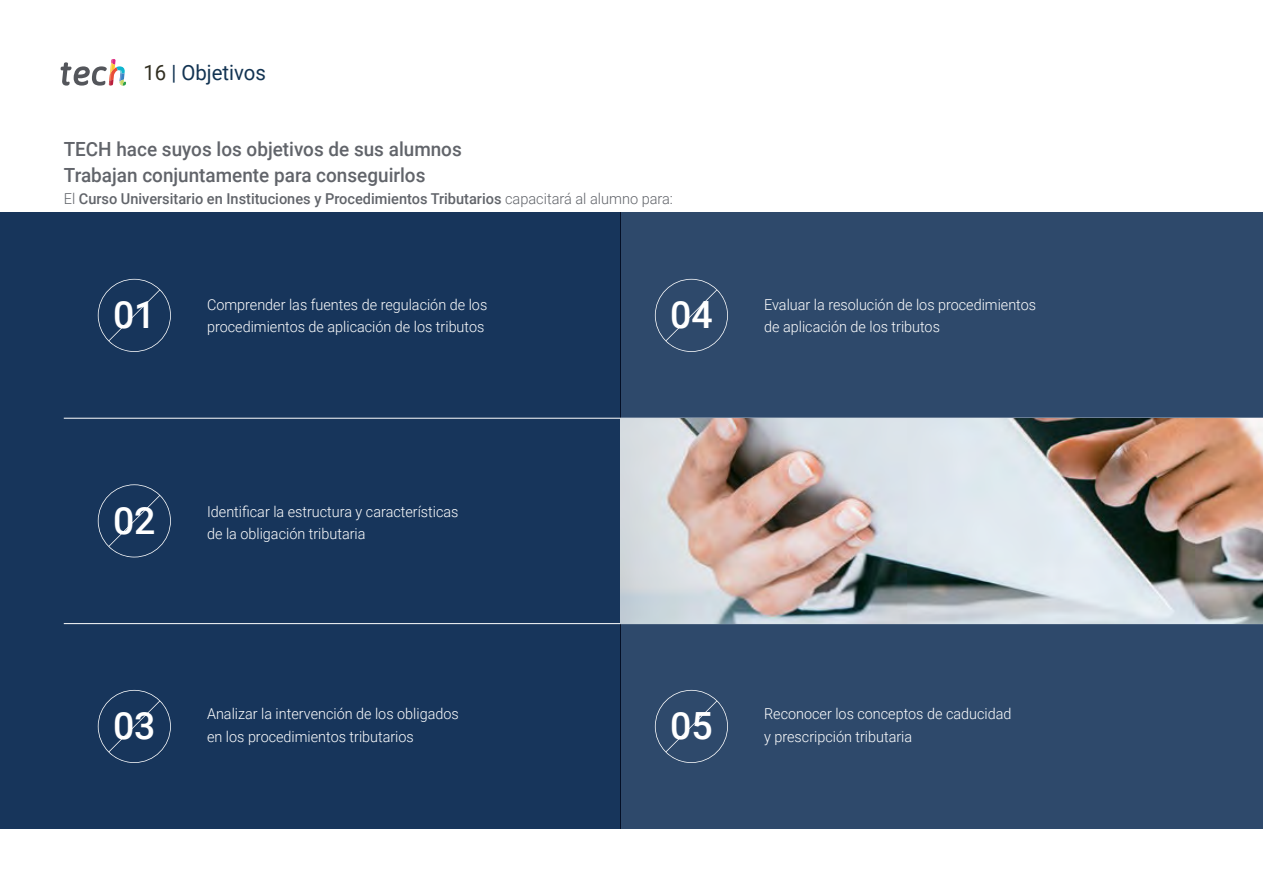
<style>
.page{position:relative;width:1263px;height:893px;background:#fff}
.page>*{position:absolute;margin:0;border:0;box-sizing:border-box;transform-origin:0 0}
.t1{font:500 37.5px "Roboto";color:#fff}
.t2{font:21px "Roboto";color:#123352}
.t3{font:500 19.5px/25.5px "Roboto";color:#61646a}
.t4{font:300 15px/22.5px "Roboto";color:#fff;scale:.96 1}
.t5{font:500 15px "Roboto";color:#61646a}
.s1{color:#312e20}
.s2{font-weight:300}
</style>
<div class="page">
<div style="left:0;top:213px;width:621px;height:616px;background:#17355b"></div>
<div style="left:621px;top:213px;width:642px;height:616px;background:#2e496b"></div>
<svg style="left:98px;top:279px;width:73px;height:73px"></svg>
<svg style="left:98px;top:484px;width:73px;height:73px"></svg>
<svg style="left:98px;top:690px;width:73px;height:73px"></svg>
<svg style="left:655px;top:279px;width:73px;height:73px"></svg>
<hr style="left:64px;top:418px;width:1199px;height:1px;background:#fff">
<hr style="left:64px;top:623px;width:1199px;height:1px;background:#fff">
<img style="left:621px;top:418px;width:642px;height:206px">
<svg style="left:655px;top:690px;width:73px;height:73px"></svg>
<svg style="left:61px;top:59px;width:65px;height:27px"></svg>
<h2 class="t2" style="left:144px;top:57px;width:124px"><span class="s1">16</span> | Objetivos</h2>
<h3 class="t3" style="left:64px;top:136px;width:400px">TECH hace suyos los objetivos de sus alumnos<br>Trabajan conjuntamente para conseguirlos</h3>
<p class="t5" style="left:64px;top:188px;width:611px"><span class="s2">El</span> Curso Universitario en Instituciones y Procedimientos Tributarios <span class="s2">capacitará al alumno para:</span></p>
<h1 class="t1" style="left:113px;top:288px;width:44px">01</h1>
<p class="t4" style="left:207px;top:293px;width:293px">Comprender las fuentes de regulación de los procedimientos de aplicación de los tributos</p>
<h1 class="t1" style="left:670px;top:288px;width:44px">04</h1>
<p class="t4" style="left:764px;top:293px;width:285px">Evaluar la resolución de los procedimientos de aplicación de los tributos</p>
<h1 class="t1" style="left:113px;top:494px;width:44px">02</h1>
<p class="t4" style="left:207px;top:500px;width:263px">Identificar la estructura y características de la obligación tributaria</p>
<h1 class="t1" style="left:113px;top:699px;width:44px">03</h1>
<p class="t4" style="left:207px;top:702px;width:264px">Analizar la intervención de los obligados en los procedimientos tributarios</p>
<h1 class="t1" style="left:670px;top:699px;width:44px">05</h1>
<p class="t4" style="left:764px;top:702px;width:259px">Reconocer los conceptos de caducidad y prescripción tributaria</p>
</div>
